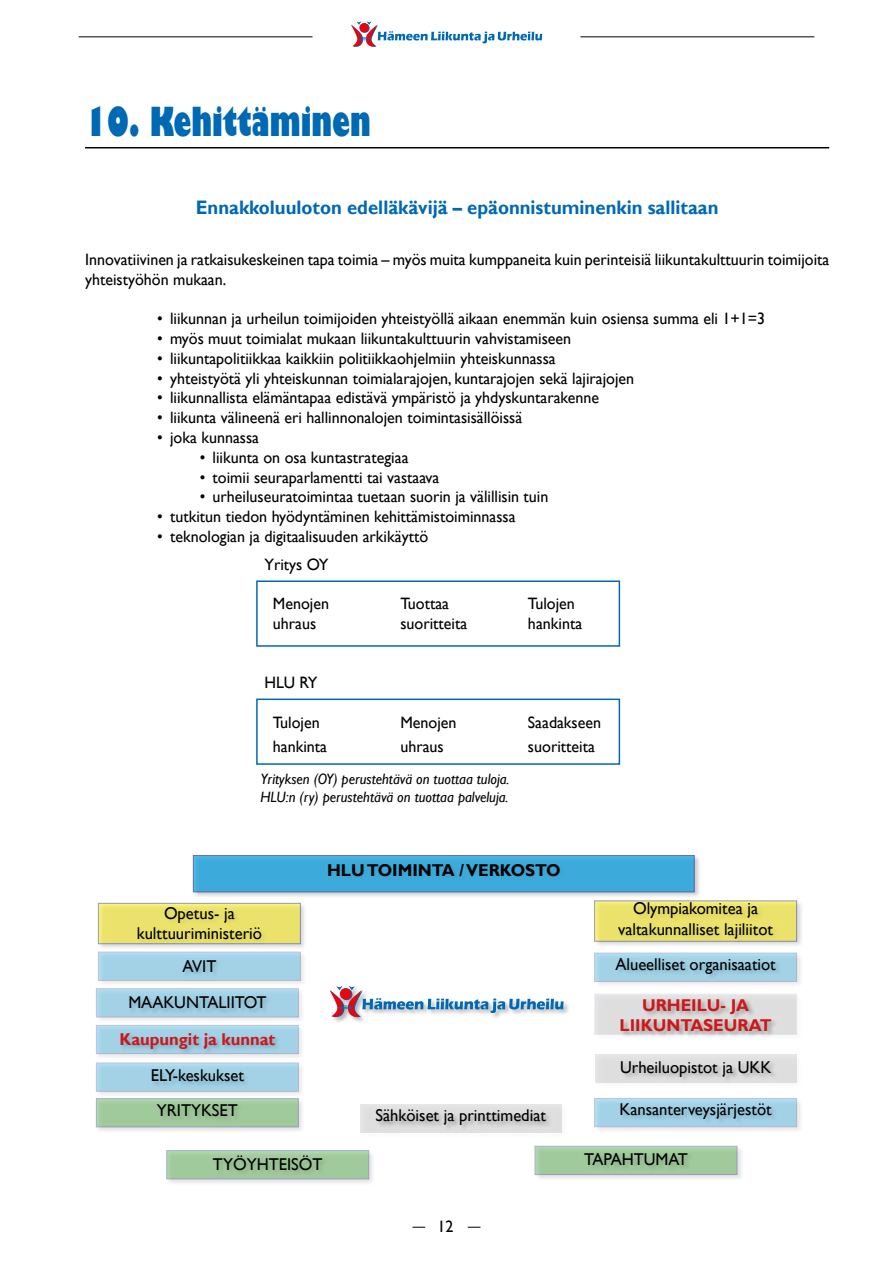
<style>
.page{position:relative;width:893px;height:1263px;background:#fff}
.page>*{position:absolute;margin:0;border:0;box-sizing:border-box;transform-origin:0 0}
.t1{font:800 condensed 39px "Gill Sans";color:#0069b4}
.t2{font:700 19.5px "Gill Sans";color:#0069b4;scale:.95 1}
.t3{font:17.1px/20.5px "Gill Sans";color:#000;text-align:center}
.t4{font:700 17.1px/20.5px "Gill Sans";color:#cd171a;text-align:center}
.t5{font:700 17.1px "Gill Sans";color:#000}
.t6{font:16.5px/19.8px "Gill Sans";color:#000}
.t7{font:italic 15px/18px "Gill Sans";color:#000}
</style>
<div class="page">
<hr style="left:85px;top:147px;width:744px;height:1px;background:#000">
<div style="left:95px;top:854px;width:708px;height:332px;background:#000;opacity:.3"></div>
<div style="left:193px;top:855px;width:502px;height:37px;background:#3cabdb"></div>
<div style="left:98px;top:903px;width:203px;height:41px;background:#ebe26c"></div>
<svg style="left:594px;top:900px;width:203px;height:42px;background:#e4dc70"></svg>
<div style="left:98px;top:952px;width:203px;height:29px;background:#a3d2e7"></div>
<div style="left:594px;top:953px;width:203px;height:29px;background:linear-gradient(to right,#a0d0e4,#9ecee2)"></div>
<svg style="left:96px;top:988px;width:203px;height:29px;background:#a2cee3"></svg>
<svg style="left:596px;top:996px;width:199px;height:37px;background:#d3d3d3"></svg>
<svg style="left:96px;top:1025px;width:203px;height:29px;background:#a0cce1"></svg>
<svg style="left:595px;top:1054px;width:202px;height:29px;background:#d9d9d9"></svg>
<svg style="left:96px;top:1063px;width:203px;height:28px;background:#a2d0e4"></svg>
<svg style="left:594px;top:1098px;width:203px;height:29px;background:#a2cee2"></svg>
<div style="left:96px;top:1098px;width:203px;height:29px;background:linear-gradient(to right,#a1c99d,#9fc89b)"></div>
<div style="left:166px;top:1150px;width:203px;height:29px;background:linear-gradient(to right,#a0c99c,#9fc79b)"></div>
<svg style="left:360px;top:1104px;width:202px;height:28px;background:#d8d8d8"></svg>
<div style="left:535px;top:1146px;width:202px;height:29px;background:linear-gradient(to right,#a0c99c,#9fc79b)"></div>
<svg style="left:329px;top:986px;width:235px;height:32px"></svg>
<div style="left:256px;top:580px;width:364px;height:67px;border:2px solid #0069b4"></div>
<div style="left:256px;top:698px;width:364px;height:67px;border:2px solid #0069b4"></div>
<svg style="left:468px;top:1227px;width:12px;height:1px"></svg>
<hr style="left:79px;top:37px;width:234px;height:1px;background:#000">
<hr style="left:580px;top:37px;width:234px;height:1px;background:#000">
<svg style="left:412px;top:1227px;width:13px;height:1px"></svg>
<svg style="left:351px;top:21px;width:191px;height:26px"></svg>
<h1 class="t1" style="left:85px;top:97px;width:287px">10. Kehittäminen</h1>
<p class="t2" style="left:196px;top:196px;width:552px">Ennakkoluuloton edelläkävijä – epäonnistuminenkin sallitaan</p>
<p class="t6" style="left:85px;top:250px;width:746px">Innovatiivinen ja ratkaisukeskeinen tapa toimia – myös muita kumppaneita kuin perinteisiä liikuntakulttuurin toimijoita yhteistyöhön mukaan.</p>
<p class="t6" style="left:157px;top:309px;width:609px">• liikunnan ja urheilun toimijoiden yhteistyöllä aikaan enemmän kuin osiensa summa eli 1+1=3</p>
<p class="t6" style="left:157px;top:329px;width:415px">• myös muut toimialat mukaan liikuntakulttuurin vahvistamiseen</p>
<p class="t6" style="left:157px;top:349px;width:400px">• liikuntapolitiikkaa kaikkiin politiikkaohjelmiin yhteiskunnassa</p>
<p class="t6" style="left:157px;top:368px;width:478px">• yhteistyötä yli yhteiskunnan toimialarajojen, kuntarajojen sekä lajirajojen</p>
<p class="t6" style="left:157px;top:388px;width:443px">• liikunnallista elämäntapaa edistävä ympäristö ja yhdyskuntarakenne</p>
<p class="t6" style="left:157px;top:408px;width:366px">• liikunta välineenä eri hallinnonalojen toimintasisällöissä</p>
<p class="t6" style="left:157px;top:428px;width:103px">• joka kunnassa</p>
<p class="t6" style="left:200px;top:448px;width:210px">• liikunta on osa kuntastrategiaa</p>
<p class="t6" style="left:200px;top:467px;width:241px">• toimii seuraparlamentti tai vastaava</p>
<p class="t6" style="left:200px;top:487px;width:350px">• urheiluseuratoimintaa tuetaan suorin ja välillisin tuin</p>
<p class="t6" style="left:157px;top:507px;width:360px">• tutkitun tiedon hyödyntäminen kehittämistoiminnassa</p>
<p class="t6" style="left:157px;top:527px;width:272px">• teknologian ja digitaalisuuden arkikäyttö</p>
<p class="t6" style="left:264px;top:554px;width:66px">Yritys OY</p>
<p class="t6" style="left:273px;top:594px;width:58px">Menojen</p>
<p class="t6" style="left:400px;top:594px;width:50px">Tuottaa</p>
<p class="t6" style="left:528px;top:594px;width:48px">Tulojen</p>
<p class="t6" style="left:273px;top:614px;width:45px">uhraus</p>
<p class="t6" style="left:400px;top:614px;width:68px">suoritteita</p>
<p class="t6" style="left:528px;top:614px;width:56px">hankinta</p>
<p class="t6" style="left:264px;top:673px;width:55px">HLU RY</p>
<p class="t6" style="left:273px;top:713px;width:48px">Tulojen</p>
<p class="t6" style="left:400px;top:713px;width:58px">Menojen</p>
<p class="t6" style="left:528px;top:713px;width:75px">Saadakseen</p>
<p class="t6" style="left:273px;top:737px;width:56px">hankinta</p>
<p class="t6" style="left:400px;top:737px;width:45px">uhraus</p>
<p class="t6" style="left:528px;top:737px;width:68px">suoritteita</p>
<p class="t7" style="left:260px;top:770px;width:251px">Yrityksen (OY) perustehtävä on tuottaa tuloja.<br>HLU:n (ry) perustehtävä on tuottaa palveluja.</p>
<p class="t5" style="left:327px;top:859px;width:235px">HLU TOIMINTA / VERKOSTO</p>
<p class="t3" style="left:137px;top:903px;width:127px">Opetus- ja kulttuuriministeriö</p>
<p class="t3" style="left:128px;top:948px;width:140px;line-height:36.6px">AVIT<br>MAAKUNTALIITOT</p>
<p class="t4" style="left:119px;top:1029px;width:157px">Kaupungit ja kunnat</p>
<p class="t3" style="left:151px;top:1058px;width:95px;line-height:35px">ELY-keskukset<br>YRITYKSET</p>
<p class="t3" style="left:213px;top:1154px;width:111px">TYÖYHTEISÖT</p>
<p class="t3" style="left:376px;top:1106px;width:172px">Sähköiset ja printtimediat</p>
<p class="t6" style="left:437px;top:1217px;width:18px">12</p>
<p class="t3" style="left:618px;top:899px;width:156px">Olympiakomitea ja valtakunnalliset lajiliitot</p>
<p class="t3" style="left:615px;top:954px;width:162px">Alueelliset organisaatiot</p>
<p class="t4" style="left:620px;top:995px;width:154px">URHEILU- JA<br>LIIKUNTASEURAT</p>
<p class="t3" style="left:620px;top:1057px;width:153px">Urheiluopistot ja UKK</p>
<p class="t3" style="left:619px;top:1099px;width:154px">Kansanterveysjärjestöt</p>
<p class="t3" style="left:584px;top:1149px;width:105px">TAPAHTUMAT</p>
</div>
